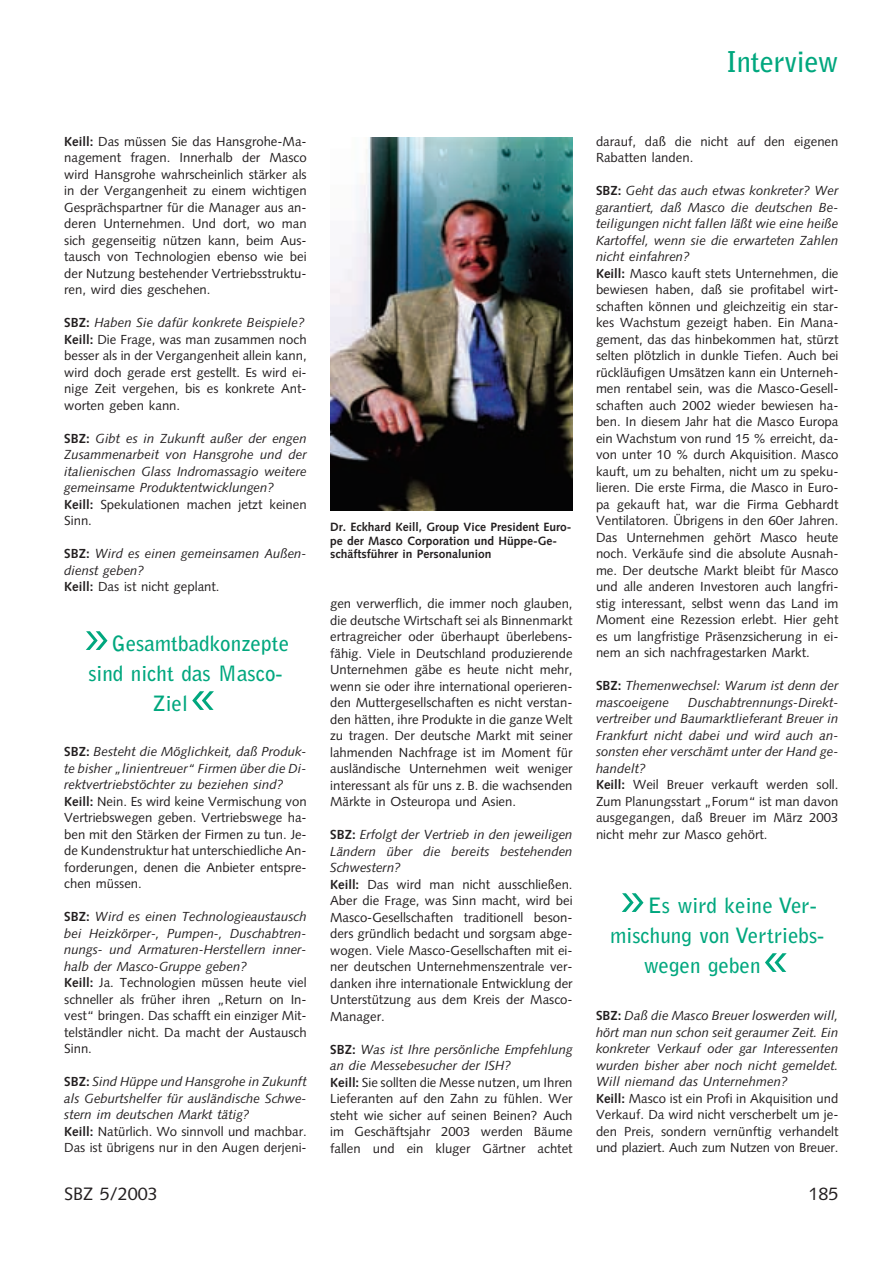
<style>
.page{position:relative;width:893px;height:1263px;background:#fff}
.page>*{position:absolute;margin:0;border:0;box-sizing:border-box;transform-origin:0 0}
.t1{font:300 60px "Bell Gothic";color:#00a77e}
.t2{font:700 28.5px "Bell Gothic";letter-spacing:-.01em;color:#00a77e}
.t3{font:700 21px "Bell Gothic";color:#00a77e}
.t4{font:18px "Syntax";color:#231f20}
.t5{font:13.2px/16.5px "Syntax";color:#231f20}
.t6{font:italic 13.2px/16.5px "Syntax";color:#231f20}
.t7{font:700 12px/13.5px "Syntax";color:#231f20}
.s1{font-weight:700}
.s2{font-style:italic}
.s3{font-weight:700;font-style:normal}
.s4{font-style:normal}
</style>
<div class="page">
<img style="left:330px;top:138px;width:242px;height:372px">
<h2 class="t2" style="left:726px;top:51px;width:114px">Interview</h2>
<p class="t5" style="left:64px;top:134px;width:244px;text-align:justify"><span class="s1">Keill:</span> Das müssen Sie das Hansgrohe-Ma&shy;nagement fragen. Innerhalb der Masco wird Hansgrohe wahrscheinlich stärker als in der Vergangenheit zu einem wichtigen Gesprächspartner für die Manager aus an&shy;deren Unternehmen. Und dort, wo man sich gegenseitig nützen kann, beim Aus&shy;tausch von Technologien ebenso wie bei der Nutzung bestehender Vertriebsstruktu&shy;ren, wird dies geschehen.</p>
<p class="t5" style="left:64px;top:316px;width:244px"><span class="s1">SBZ:</span> <span class="s2">Haben Sie dafür konkrete Beispiele?<br></span><span class="s1">Keill:</span> Die Frage, was man zusammen noch besser als in der Vergangenheit allein kann, wird doch gerade erst gestellt. Es wird ei&shy;nige Zeit vergehen, bis es konkrete Ant&shy;worten geben kann.</p>
<p class="t6" style="left:64px;top:431px;width:244px"><span class="s3">SBZ:</span> Gibt es in Zukunft außer der engen Zusammenarbeit von Hansgrohe und der italienischen Glass Indromassagio weitere gemeinsame Produktentwicklungen?<br><span class="s3">Keill:</span> <span class="s4">Spekulationen machen jetzt keinen Sinn.</span></p>
<p class="t6" style="left:64px;top:547px;width:244px"><span class="s3">SBZ:</span> Wird es einen gemeinsamen Außen&shy;dienst geben?<br><span class="s3">Keill:</span> <span class="s4">Das ist nicht geplant.</span></p>
<h1 class="t1" style="left:82px;top:612px;width:31px">»</h1>
<h3 class="t3" style="left:112px;top:635px;width:179px">Gesamtbadkonzepte</h3>
<h3 class="t3" style="left:88px;top:665px;width:195px">sind nicht das Masco-</h3>
<h3 class="t3" style="left:153px;top:695px;width:36px">Ziel</h3>
<h1 class="t1" style="left:188px;top:672px;width:32px">«</h1>
<p class="t5" style="left:64px;top:745px;width:244px"><span class="s1">SBZ:</span> <span class="s2">Besteht die Möglichkeit, daß Produk&shy;te bisher „linientreuer“ Firmen über die Di&shy;rektvertriebstöchter zu beziehen sind?<br></span><span class="s1">Keill:</span> Nein. Es wird keine Vermischung von Vertriebswegen geben. Vertriebswege ha&shy;ben mit den Stärken der Firmen zu tun. Je&shy;de Kundenstruktur hat unterschiedliche An&shy;forderungen, denen die Anbieter entspre&shy;chen müssen.</p>
<p class="t5" style="left:64px;top:910px;width:244px"><span class="s1">SBZ:</span> <span class="s2">Wird es einen Technologieaustausch bei Heizkörper-, Pumpen-, Duschabtren&shy;nungs- und Armaturen-Herstellern inner&shy;halb der Masco-Gruppe geben?<br></span><span class="s1">Keill:</span> Ja. Technologien müssen heute viel schneller als früher ihren „Return on In&shy;vest“ bringen. Das schafft ein einziger Mit&shy;telständler nicht. Da macht der Austausch Sinn.</p>
<p class="t6" style="left:64px;top:1075px;width:244px"><span class="s3">SBZ:</span> Sind Hüppe und Hansgrohe in Zukunft als Geburtshelfer für ausländische Schwe&shy;stern im deutschen Markt tätig?<br><span class="s3">Keill:</span> <span class="s4">Natürlich. Wo sinnvoll und machbar.<br>Das ist übrigens nur in den Augen derjeni-</span></p>
<p class="t7" style="left:330px;top:521px;width:243px">Dr. Eckhard Keill, Group Vice President Euro&shy;pe der Masco Corporation und Hüppe-Ge&shy;schäftsführer in Personalunion</p>
<p class="t5" style="left:330px;top:597px;width:244px;text-align:justify">gen verwerflich, die immer noch glauben, die deutsche Wirtschaft sei als Binnenmarkt ertragreicher oder überhaupt überlebens&shy;fähig. Viele in Deutschland produzierende Unternehmen gäbe es heute nicht mehr, wenn sie oder ihre international operieren&shy;den Muttergesellschaften es nicht verstan&shy;den hätten, ihre Produkte in die ganze Welt zu tragen. Der deutsche Markt mit seiner lahmenden Nachfrage ist im Moment für ausländische Unternehmen weit weniger interessant als für uns z. B. die wachsenden Märkte in Osteuropa und Asien.</p>
<p class="t5" style="left:330px;top:828px;width:244px"><span class="s1">SBZ:</span> <span class="s2">Erfolgt der Vertrieb in den jeweiligen Ländern über die bereits bestehenden Schwestern?<br></span><span class="s1">Keill:</span> Das wird man nicht ausschließen.<br>Aber die Frage, was Sinn macht, wird bei Masco-Gesellschaften traditionell beson&shy;ders gründlich bedacht und sorgsam abge&shy;wogen. Viele Masco-Gesellschaften mit ei&shy;ner deutschen Unternehmenszentrale ver&shy;danken ihre internationale Entwicklung der Unterstützung aus dem Kreis der Masco-Manager.</p>
<p class="t5" style="left:330px;top:1042px;width:244px"><span class="s1">SBZ:</span> <span class="s2">Was ist Ihre persönliche Empfehlung an die Messebesucher der ISH?<br></span><span class="s1">Keill:</span> Sie sollten die Messe nutzen, um Ihren Lieferanten auf den Zahn zu fühlen. Wer steht wie sicher auf seinen Beinen? Auch im Geschäftsjahr 2003 werden Bäume fallen und ein kluger Gärtner achtet</p>
<p class="t5" style="left:596px;top:134px;width:244px">darauf, daß die nicht auf den eigenen<br>Rabatten landen.</p>
<p class="t5" style="left:596px;top:184px;width:244px"><span class="s1">SBZ:</span> <span class="s2">Geht das auch etwas konkreter? Wer garantiert, daß Masco die deutschen Be&shy;teiligungen nicht fallen läßt wie eine heiße Kartoffel, wenn sie die erwarteten Zahlen nicht einfahren?<br></span><span class="s1">Keill:</span> Masco kauft stets Unternehmen, die bewiesen haben, daß sie profitabel wirt&shy;schaften können und gleichzeitig ein star&shy;kes Wachstum gezeigt haben. Ein Mana&shy;gement, das das hinbekommen hat, stürzt selten plötzlich in dunkle Tiefen. Auch bei rückläufigen Umsätzen kann ein Unterneh&shy;men rentabel sein, was die Masco-Gesell&shy;schaften auch 2002 wieder bewiesen ha&shy;ben. In diesem Jahr hat die Masco Europa ein Wachstum von rund 15 % erreicht, da&shy;von unter 10 % durch Akquisition. Masco kauft, um zu behalten, nicht um zu speku&shy;lieren. Die erste Firma, die Masco in Euro&shy;pa gekauft hat, war die Firma Gebhardt Ventilatoren. Übrigens in den 60er Jahren.<br>Das Unternehmen gehört Masco heute noch. Verkäufe sind die absolute Ausnah&shy;me. Der deutsche Markt bleibt für Masco und alle anderen Investoren auch langfri&shy;stig interessant, selbst wenn das Land im Moment eine Rezession erlebt. Hier geht es um langfristige Präsenzsicherung in ei&shy;nem an sich nachfragestarken Markt.</p>
<p class="t6" style="left:596px;top:679px;width:244px"><span class="s3">SBZ:</span> Themenwechsel: Warum ist denn der mascoeigene</p>
<p class="t6" style="left:596px;top:695px;width:244px;text-indent:92px">Duschabtrennungs-Direkt&shy;vertreiber und Baumarktlieferant Breuer in Frankfurt nicht dabei und wird auch an&shy;sonsten eher verschämt unter der Hand ge&shy;handelt?<br><span class="s3">Keill:</span> <span class="s4">Weil Breuer verkauft werden soll.<br>Zum Planungsstart „Forum“ ist man davon ausgegangen, daß Breuer im März 2003 nicht mehr zur Masco gehört.</span></p>
<h1 class="t1" style="left:617px;top:874px;width:31px">»</h1>
<h3 class="t3" style="left:647px;top:897px;width:170px">Es wird keine Ver-</h3>
<h3 class="t3" style="left:610px;top:927px;width:215px">mischung von Vertriebs-</h3>
<h3 class="t3" style="left:643px;top:957px;width:118px">wegen geben</h3>
<h1 class="t1" style="left:760px;top:934px;width:31px">«</h1>
<p class="t6" style="left:596px;top:1009px;width:244px"><span class="s3">SBZ:</span> Daß die Masco Breuer loswerden will, hört man nun schon seit geraumer Zeit. Ein konkreter Verkauf oder gar Interessenten wurden bisher aber noch nicht gemeldet.<br>Will niemand das Unternehmen?<br><span class="s3">Keill:</span> <span class="s4">Masco ist ein Profi in Akquisition und Verkauf. Da wird nicht verscherbelt um je&shy;den Preis, sondern vernünftig verhandelt und plaziert. Auch zum Nutzen von Breuer.</span></p>
<h3 class="t4" style="left:64px;top:1186px;width:95px">SBZ 5/2003</h3>
<h3 class="t4" style="left:808px;top:1186px;width:32px">185</h3>
</div>
